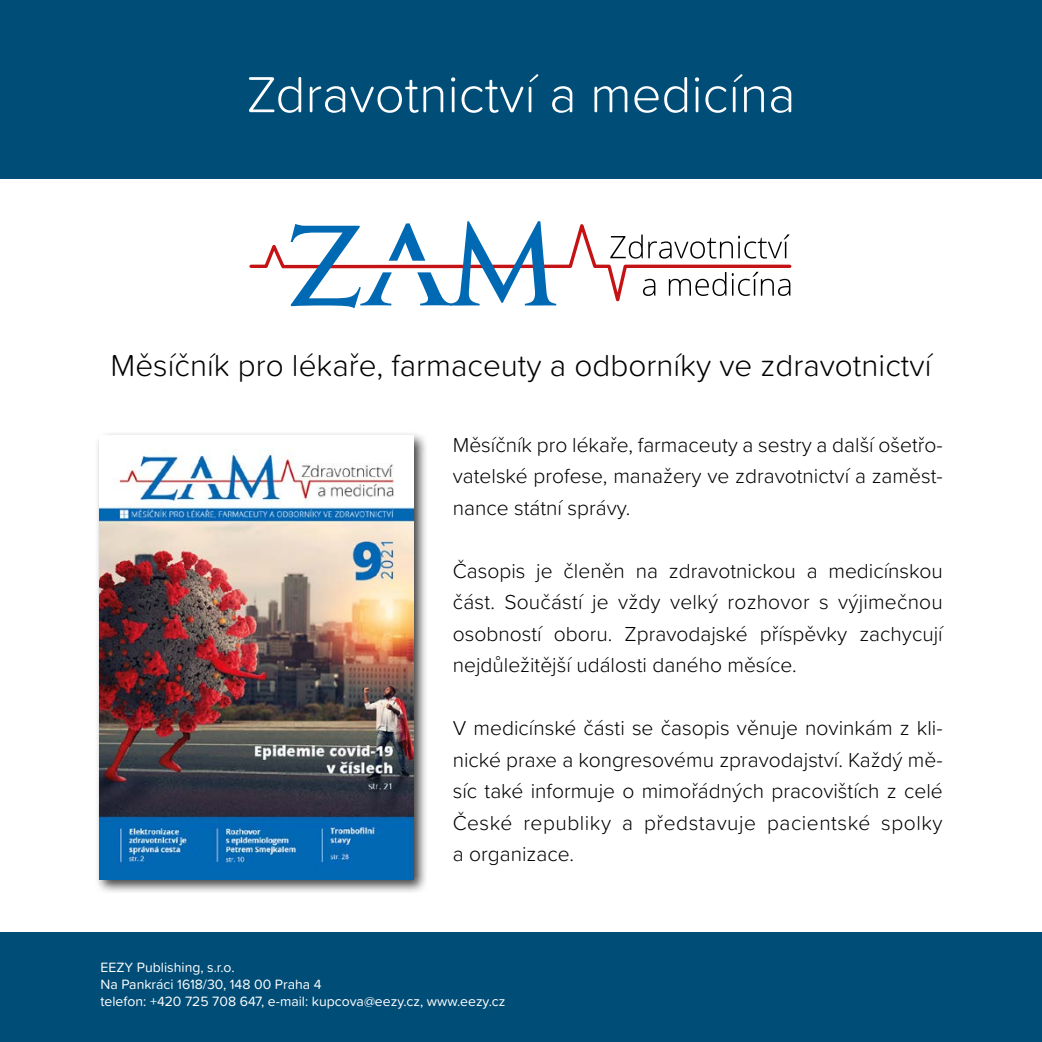
<style>
.page{position:relative;width:1042px;height:1042px;background:#fff}
.page>*{position:absolute;margin:0;border:0;box-sizing:border-box;transform-origin:0 0}
.t1{font:300 52.5px "Proxima Soft";color:#fff}
.t2{font:300 31.5px "Proxima Soft";color:#000}
.t3{font:300 21px/31.5px "Proxima Soft";color:#000;text-align:justify}
.t4{font:14px/16.8px "Proxima Soft";color:#fff}
</style>
<div class="page">
<div style="left:0;top:933px;width:1042px;height:109px;background:#004d77"></div>
<div style="left:0;top:0;width:1042px;height:179px;background:#004d77"></div>
<svg style="left:249px;top:224px;width:543px;height:82px"></svg>
<svg style="left:291px;top:221px;width:265px;height:87px"></svg>
<svg style="left:610px;top:234px;width:179px;height:25px"></svg>
<svg style="left:643px;top:272px;width:147px;height:24px"></svg>
<div style="left:94px;top:430px;width:335px;height:464px;background:#000;opacity:.75"></div>
<img style="left:99px;top:435px;width:314px;height:444px">
<h1 class="t1" style="left:246px;top:55px;width:550px">Zdravotnictví a medicína</h1>
<h2 class="t2" style="left:110px;top:342px;width:822px">Měsíčník pro lékaře, farmaceuty a odborníky ve zdravotnictví</h2>
<p class="t3" style="left:453px;top:428px;width:491px">Měsíčník pro lékaře, farmaceuty a sestry a další ošetřo&shy;vatelské profese, manažery ve zdravotnictví a zaměst&shy;nance státní správy.</p>
<p class="t3" style="left:453px;top:554px;width:491px">Časopis je členěn na zdravotnickou a medicínskou část. Součástí je vždy velký rozhovor s výjimečnou osobností oboru. Zpravodajské příspěvky zachycují nejdůležitější události daného měsíce.</p>
<p class="t3" style="left:453px;top:711px;width:491px">V medicínské části se časopis věnuje novinkám z kli&shy;nické praxe a kongresovému zpravodajství. Každý mě&shy;síc také informuje o mimořádných pracovištích z celé České republiky a představuje pacientské spolky a organizace.</p>
<p class="t4" style="left:100px;top:958px;width:406px">EEZY Publishing, s.r.o.<br>Na Pankráci 1618/30, 148 00 Praha 4<br>telefon: +420 725 708 647, e-mail: kupcova@eezy.cz, www.eezy.cz</p>
</div>
